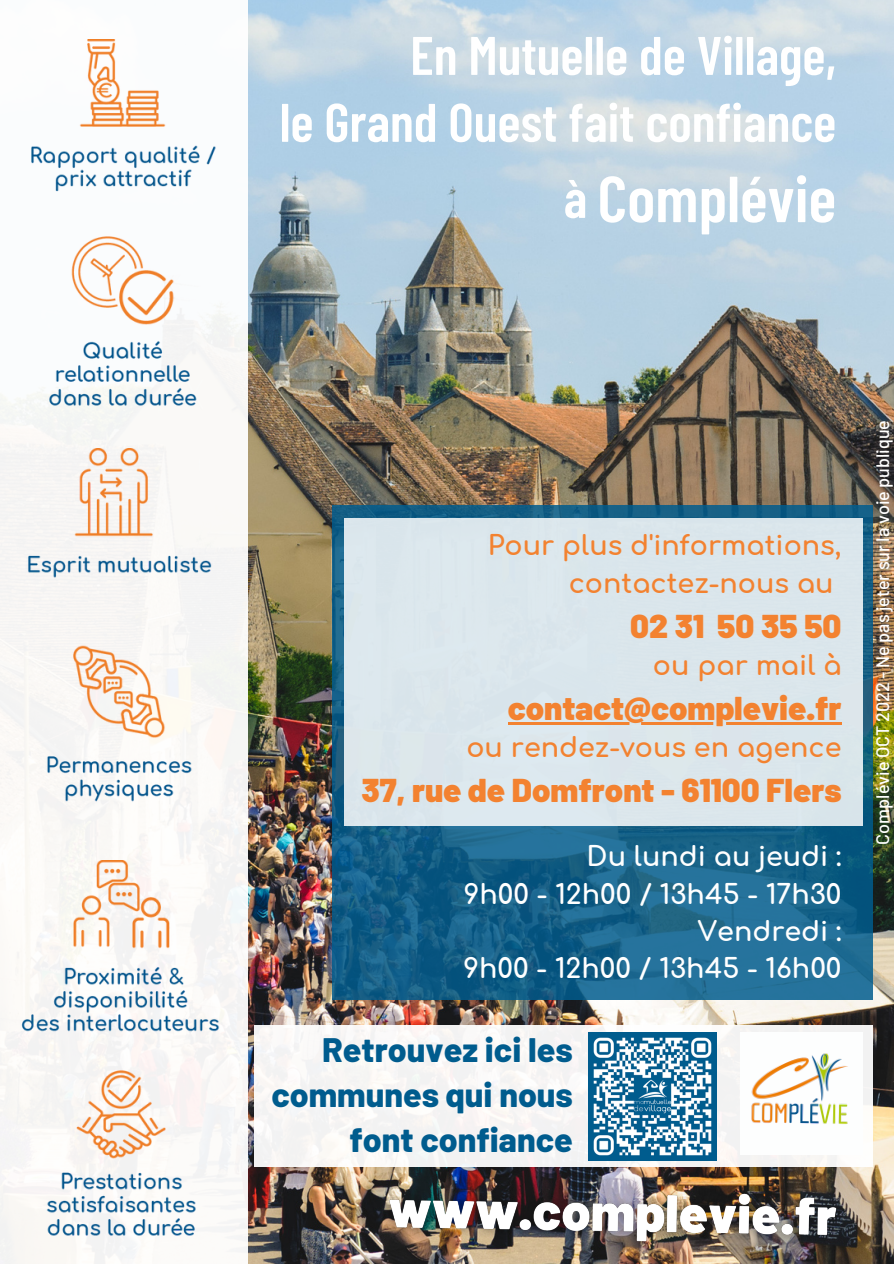
<style>
.page{position:relative;width:894px;height:1264px;background:#fff}
.page>*{position:absolute;margin:0;border:0;box-sizing:border-box;transform-origin:0 0}
.t1{font:600 64.95px "Barlow Condensed";color:#fff}
.t2{font:600 54.15px/66.9px "Barlow Condensed";color:#fff;text-align:right}
.t3{font:800 33.9px/45.2px "Barlow";color:#005c8e;text-align:right}
.t4{font:900 33px "Barlow";color:#f38230}
.t5{font:700 27px/37.2px "Comfortaa";color:#f38230;text-align:right}
.t6{font:700 27px/37.2px "Comfortaa";color:#fff;text-align:right}
.t7{font:500 18px "Barlow";color:#fff}
.s1{font-size:54.15px}
</style>
<div class="page">
<img style="left:247px;top:0;width:646px;height:1263px">
<svg style="left:332px;top:505px;width:540px;height:494px;background:#19648c"></svg>
<div style="left:344px;top:518px;width:518px;height:307px;background:#dbe6ec"></div>
<div style="left:0;top:0;width:247px;height:1263px;background:#faf9f7"></div>
<div style="left:254px;top:1025px;width:618px;height:141px;background:#f6f4f4"></div>
<div style="left:739px;top:1032px;width:123px;height:122px;background:#fdfefe"></div>
<img style="left:751px;top:1053px;width:97px;height:71px">
<img style="left:27px;top:449px;width:185px;height:353px">
<img style="left:21px;top:860px;width:198px;height:172px">
<img style="left:47px;top:1070px;width:149px;height:166px">
<img style="left:31px;top:39px;width:185px;height:367px">
<img style="left:588px;top:1032px;width:128px;height:128px">
<hr style="left:507px;top:722px;width:334px;height:2px;background:#f38230">
<img style="left:373px;top:1166px;width:477px;height:96px">
<h2 class="t2" style="left:279px;top:20px;width:558px">En Mutuelle de Village,<br>le Grand Ouest fait confiance</h2>
<h1 class="t1" style="left:563px;top:157px;width:274px"><span class="s1">à</span> Complévie</h1>
<p class="t5" style="left:487px;top:528px;width:355px">Pour plus d'informations, contactez-nous au</p>
<p class="t4" style="left:630px;top:604px;width:213px">02 31 50 35 50</p>
<p class="t5" style="left:652px;top:647px;width:190px">ou par mail à</p>
<p class="t4" style="left:507px;top:687px;width:335px">contact@complevie.fr</p>
<p class="t5" style="left:466px;top:729px;width:376px">ou rendez-vous en agence</p>
<p class="t4" style="left:361px;top:769px;width:481px">37, rue de Domfront - 61100 Flers</p>
<p class="t6" style="left:463px;top:839px;width:379px">Du lundi au jeudi :<br>9h00 - 12h00 / 13h45 - 17h30<br>Vendredi :<br>9h00 - 12h00 / 13h45 - 16h00</p>
<p class="t3" style="left:271px;top:1025px;width:303px">Retrouvez ici les communes qui nous font confiance</p>
<p class="t7" style="left:870px;top:844px;width:426px;rotate:-90deg">Complévie OCT 2022 - Ne pas jeter sur la voie publique</p>
</div>
